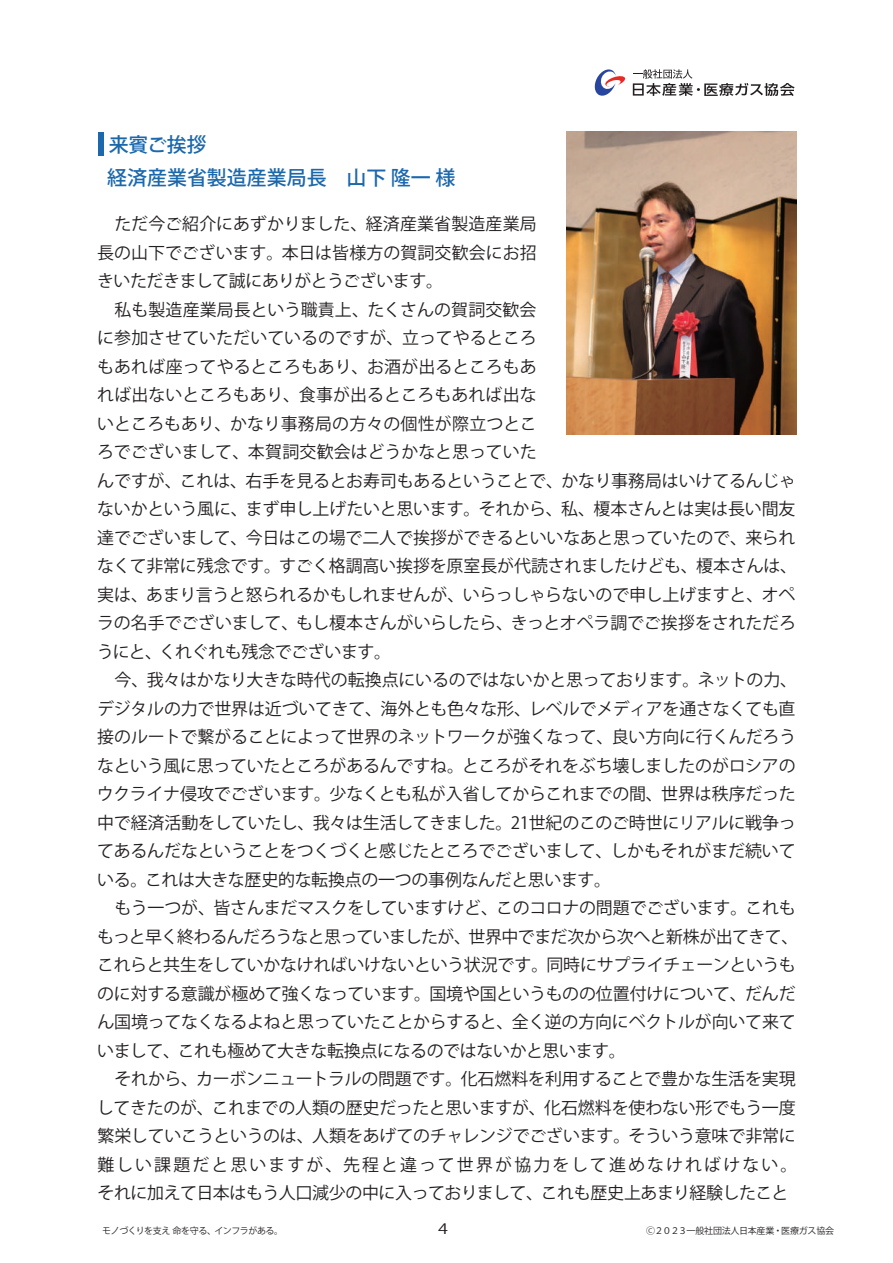
<style>
.page{position:relative;width:893px;height:1263px;background:#fff}
.page>*{position:absolute;margin:0;border:0;box-sizing:border-box;transform-origin:0 0}
.t1{font:500 19.95px/33.6px "Koz Go Pro";color:#1b68ad}
.t2{font:16.95px/28.5px "Koz Go Pro";letter-spacing:-.015em;color:#231f20}
.t3{font:14.25px "Koz Go Pro";color:#231f20;scale:1.25 1}
.t4{font:9px "Koz Go Pr 6 N";letter-spacing:-.035em;color:#231f20}
</style>
<div class="page">
<div style="left:98px;top:132px;width:5px;height:24px;background:#1b68ad"></div>
<svg style="left:594px;top:69px;width:32px;height:27px"></svg>
<svg style="left:633px;top:69px;width:162px;height:27px"></svg>
<img style="left:566px;top:131px;width:231px;height:304px">
<p class="t1" style="left:107px;top:128px;width:350px">来賓ご挨拶<br>経済産業省製造産業局長　山下 隆一 様</p>
<p class="t2" style="left:97px;top:210px;width:703px">　ただ今ご紹介にあずかりました、経済産業省製造産業局<br>長の山下でございます。本日は皆様方の賀詞交歓会にお招<br>きいただきまして誠にありがとうございます。<br>　私も製造産業局長という職責上、たくさんの賀詞交歓会<br>に参加させていただいているのですが、立ってやるところ<br>もあれば座ってやるところもあり、お酒が出るところもあ<br>れば出ないところもあり、食事が出るところもあれば出な<br>いところもあり、かなり事務局の方々の個性が際立つとこ<br>ろでございまして、本賀詞交歓会はどうかなと思っていた<br>んですが、これは、右手を見るとお寿司もあるということで、かなり事務局はいけてるんじゃないかという風に、まず申し上げたいと思います。それから、私、榎本さんとは実は長い間友達でございまして、今日はこの場で二人で挨拶ができるといいなあと思っていたので、来られなくて非常に残念です。すごく格調高い挨拶を原室長が代読されましたけども、榎本さんは、実は、あまり言うと怒られるかもしれませんが、いらっしゃらないので申し上げますと、オペラの名手でございまして、もし榎本さんがいらしたら、きっとオペラ調でご挨拶をされただろうにと、くれぐれも残念でございます。<br>　今、我々はかなり大きな時代の転換点にいるのではないかと思っております。ネットの力、デジタルの力で世界は近づいてきて、海外とも色々な形、レベルでメディアを通さなくても直接のルートで繋がることによって世界のネットワークが強くなって、良い方向に行くんだろうなという風に思っていたところがあるんですね。ところがそれをぶち壊しましたのがロシアのウクライナ侵攻でございます。少なくとも私が入省してからこれまでの間、世界は秩序だった中で経済活動をしていたし、我々は生活してきました。21世紀のこのご時世にリアルに戦争ってあるんだなということをつくづくと感じたところでございまして、しかもそれがまだ続いている。これは大きな歴史的な転換点の一つの事例なんだと思います。<br>　もう一つが、皆さんまだマスクをしていますけど、このコロナの問題でございます。これももっと早く終わるんだろうなと思っていましたが、世界中でまだ次から次へと新株が出てきて、これらと共生をしていかなければいけないという状況です。同時にサプライチェーンというものに対する意識が極めて強くなっています。国境や国というものの位置付けについて、だんだん国境ってなくなるよねと思っていたことからすると、全く逆の方向にベクトルが向いて来ていまして、これも極めて大きな転換点になるのではないかと思います。<br>　それから、カーボンニュートラルの問題です。化石燃料を利用することで豊かな生活を実現してきたのが、これまでの人類の歴史だったと思いますが、化石燃料を使わない形でもう一度繁栄していこうというのは、人類をあげてのチャレンジでございます。そういう意味で非常に難しい課題だと思いますが、先程と違って世界が協力をして進めなければけない。それに加えて日本はもう人口減少の中に入っておりまして、これも歴史上あまり経験したこと</p>
<p class="t4" style="left:102px;top:1225px;width:182px">モノづくりを支え 命を守る、インフラがある。</p>
<p class="t3" style="left:438px;top:1219px;width:9px">4</p>
<p class="t4" style="left:646px;top:1225px;width:189px">Ⓒ２０２３一般社団法人日本産業・医療ガス協会</p>
</div>
